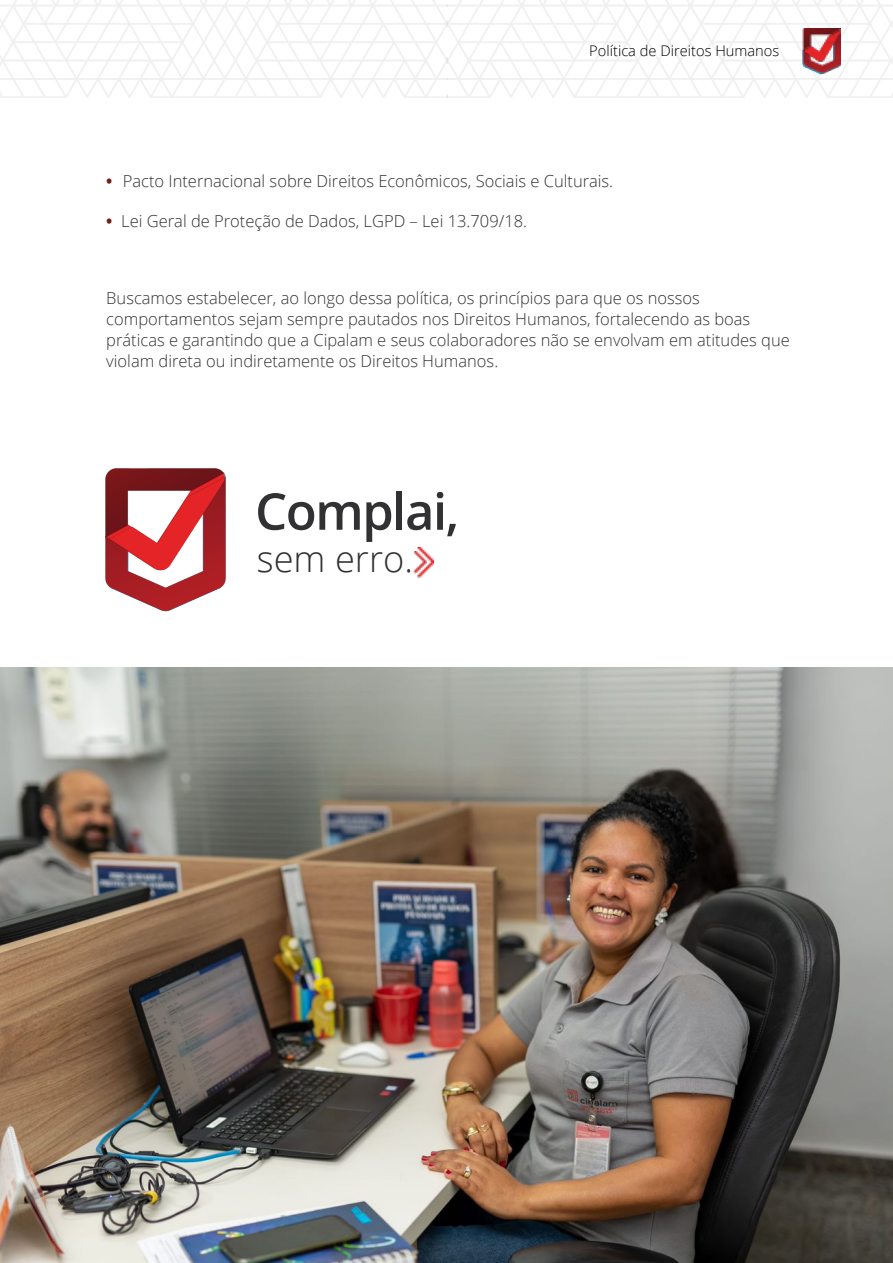
<style>
.page{position:relative;width:893px;height:1263px;background:#fff}
.page>*{position:absolute;margin:0;border:0;box-sizing:border-box;transform-origin:0 0}
.t1{font:600 50.7px "Open Sans";letter-spacing:-.03em;color:#313133}
.t2{font:300 36.3px "Open Sans";color:#313133}
.t3{font:300 16.5px/21px "Open Sans";color:#313133}
.t4{font:300 14.7px "Open Sans";color:#000}
.s1{font-weight:700;color:#751c17}
</style>
<div class="page">
<img style="left:0;top:0;width:893px;height:98px">
<img style="left:802px;top:30px;width:39px;height:45px">
<img style="left:803px;top:51px;width:37px;height:11px">
<img style="left:802px;top:28px;width:38px;height:23px">
<img style="left:106px;top:473px;width:119px;height:139px">
<img style="left:109px;top:478px;width:115px;height:94px">
<img style="left:106px;top:468px;width:117px;height:69px">
<img style="left:417px;top:548px;width:16px;height:29px">
<img style="left:413px;top:551px;width:13px;height:23px">
<img style="left:1px;top:668px;width:892px;height:595px">
<p class="t4" style="left:589px;top:40px;width:192px">Política de Direitos Humanos</p>
<p class="t3" style="left:106px;top:170px;width:508px"><span class="s1">•</span> Pacto Internacional sobre Direitos Econômicos, Sociais e Culturais.</p>
<p class="t3" style="left:106px;top:210px;width:422px"><span class="s1">•</span> Lei Geral de Proteção de Dados, LGPD – Lei 13.709/18.</p>
<p class="t3" style="left:106px;top:287px;width:685px">Buscamos estabelecer, ao longo dessa política, os princípios para que os nossos comportamentos sejam sempre pautados nos Direitos Humanos, fortalecendo as boas práticas e garantindo que a Cipalam e seus colaboradores não se envolvam em atitudes que violam direta ou indiretamente os Direitos Humanos.</p>
<h1 class="t1" style="left:255px;top:477px;width:206px">Complai,</h1>
<h2 class="t2" style="left:257px;top:534px;width:158px">sem erro.</h2>
</div>
